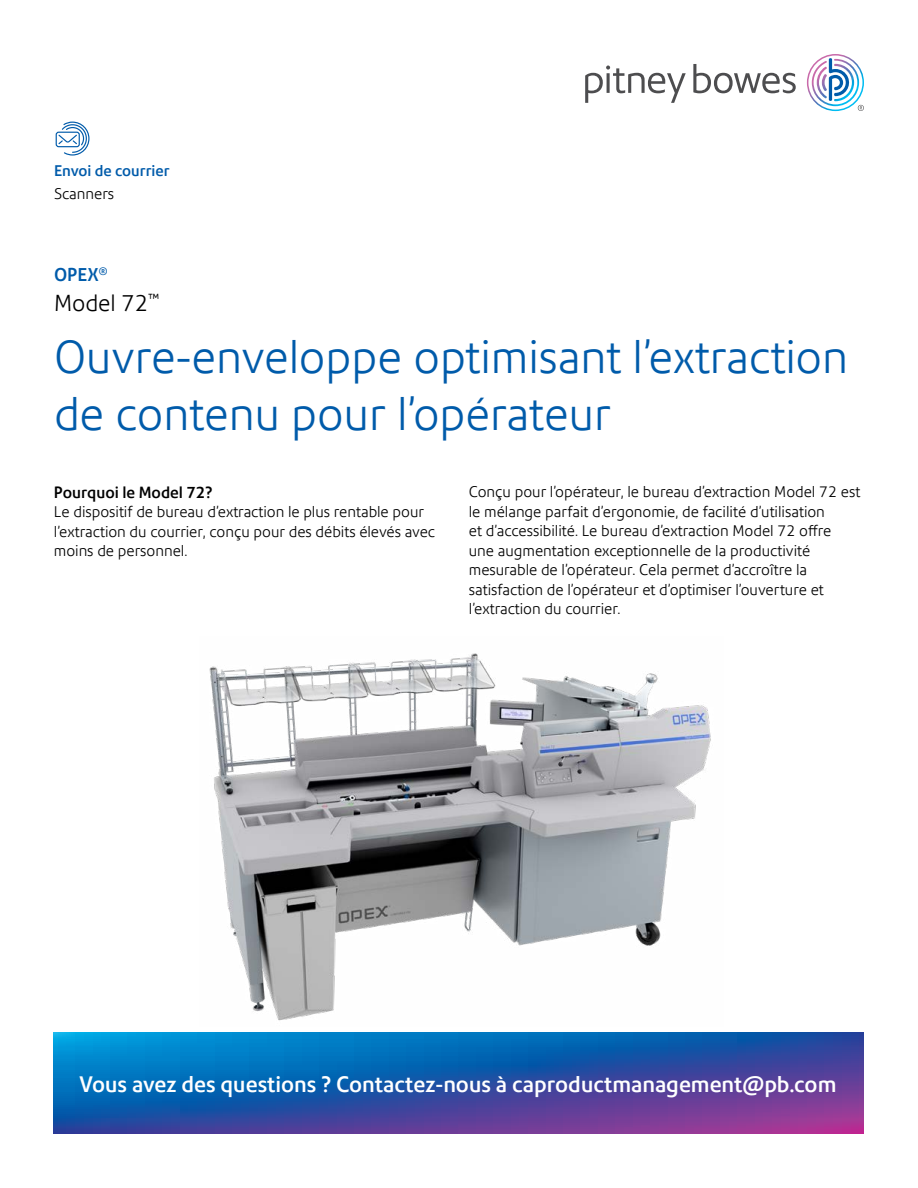
<style>
.page{position:relative;width:918px;height:1188px;background:#fff}
.page>*{position:absolute;margin:0;border:0;box-sizing:border-box;transform-origin:0 0}
.t1{font:300 45px/57px "Precision Sans";color:#005baa}
.t2{font:300 22.5px "Precision Sans";color:#000}
.t3{font:500 21.75px "Precision Sans";color:#fff}
.t4{font:500 18px "Precision Sans";color:#005baa}
.t5{font:500 15.75px "Precision Sans";color:#000}
.t6{font:300 15px/19.5px "Precision Sans";color:#000}
.t7{font:500 15px "Precision Sans";letter-spacing:-.005em;color:#005baa}
</style>
<div class="page">
<img style="left:209px;top:653px;width:502px;height:368px">
<svg style="left:54px;top:1033px;width:810px;height:101px;background:#2c56a9"></svg>
<div style="left:56px;top:132px;width:24px;height:15px;border:1px solid #005baa;border-radius:2px"></div>
<svg style="left:57px;top:122px;width:33px;height:34px"></svg>
<svg style="left:585px;top:64px;width:211px;height:39px"></svg>
<svg style="left:807px;top:54px;width:57px;height:57px"></svg>
<p class="t7" style="left:54px;top:162px;width:117px">Envoi de courrier</p>
<p class="t6" style="left:54px;top:184px;width:62px">Scanners</p>
<p class="t4" style="left:54px;top:263px;width:55px">OPEX<sup>®</sup></p>
<h2 class="t2" style="left:54px;top:289px;width:107px">Model 72<sup>™</sup></h2>
<h1 class="t1" style="left:54px;top:329px;width:796px">Ouvre-enveloppe optimisant l’extraction de contenu pour l’opérateur</h1>
<p class="t5" style="left:54px;top:483px;width:160px">Pourquoi le Model 72?</p>
<p class="t6" style="left:54px;top:502px;width:383px">Le dispositif de bureau d’extraction le plus rentable pour l’extraction du courrier, conçu pour des débits élevés avec moins de personnel.</p>
<p class="t6" style="left:469px;top:482px;width:393px">Conçu pour l’opérateur, le bureau d’extraction Model 72 est le mélange parfait d’ergonomie, de facilité d’utilisation<br>et d’accessibilité. Le bureau d’extraction Model 72 offre<br>une augmentation exceptionnelle de la productivité mesurable de l’opérateur. Cela permet d’accroître la satisfaction de l’opérateur et d’optimiser l’ouverture et l’extraction du courrier.</p>
<h3 class="t3" style="left:79px;top:1071px;width:759px">Vous avez des questions ? Contactez-nous à caproductmanagement@pb.com</h3>
</div>
